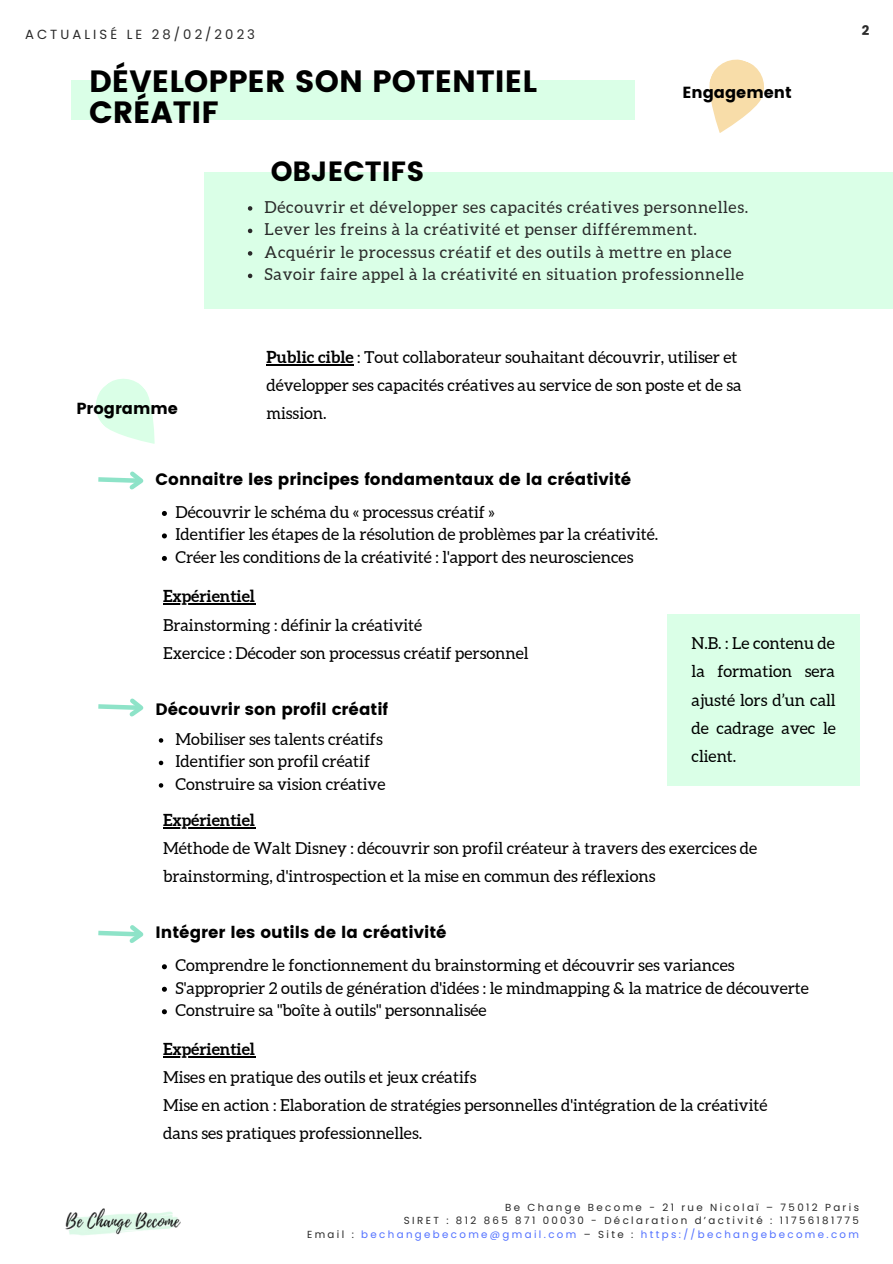
<style>
.page{position:relative;width:893px;height:1264px;background:#fff}
.page>*{position:absolute;margin:0;border:0;box-sizing:border-box;transform-origin:0 0}
.t1{font:30.75px/31.5px "Poppins";color:#000}
.t2{font:27.75px "Poppins";color:#000}
.t3{font:16.5px/28px "Aleo";color:#000}
.t4{font:16.5px/22.5px "Aleo";letter-spacing:.04em;color:#2a2a2a}
.t5{font:16.5px "Poppins";color:#000}
.t6{font:700 16.5px "Aleo";color:#000}
.t7{font:16.05px "Poppins";color:#000}
.t8{font:13.2px "Poppins";letter-spacing:.23em;color:#2a2a2a}
.t9{font:700 13.2px "Poppins";color:#2a2a2a}
.t10{font:10.2px/13.6px "Poppins";letter-spacing:.23em;color:#2a2a2a;text-align:right}
.s1{font-weight:700}
.s2{color:#5271ff}
</style>
<div class="page">
<div style="left:71px;top:80px;width:563px;height:39px;background:#daffe7"></div>
<div style="left:204px;top:172px;width:688px;height:136px;background:#daffe7"></div>
<svg style="left:96px;top:379px;width:59px;height:65px"></svg>
<hr style="left:163px;top:827px;width:92px;height:1px;background:#000">
<svg style="left:159px;top:738px;width:4px;height:4px"></svg>
<svg style="left:159px;top:760px;width:4px;height:5px"></svg>
<svg style="left:159px;top:783px;width:4px;height:4px"></svg>
<svg style="left:98px;top:698px;width:46px;height:19px"></svg>
<svg style="left:162px;top:511px;width:5px;height:5px"></svg>
<svg style="left:162px;top:533px;width:5px;height:5px"></svg>
<svg style="left:162px;top:556px;width:5px;height:5px"></svg>
<hr style="left:163px;top:603px;width:92px;height:1px;background:#000">
<svg style="left:98px;top:471px;width:46px;height:19px"></svg>
<svg style="left:162px;top:964px;width:5px;height:5px"></svg>
<svg style="left:162px;top:986px;width:5px;height:5px"></svg>
<svg style="left:162px;top:1009px;width:5px;height:5px"></svg>
<hr style="left:163px;top:1056px;width:92px;height:1px;background:#000">
<svg style="left:98px;top:925px;width:46px;height:18px"></svg>
<hr style="left:266px;top:364px;width:88px;height:1px;background:#000">
<svg style="left:248px;top:206px;width:4px;height:5px"></svg>
<svg style="left:248px;top:229px;width:4px;height:4px"></svg>
<svg style="left:248px;top:251px;width:4px;height:5px"></svg>
<svg style="left:248px;top:274px;width:4px;height:4px"></svg>
<svg style="left:709px;top:59px;width:55px;height:74px"></svg>
<img style="left:65px;top:1208px;width:116px;height:28px">
<div style="left:667px;top:613px;width:192px;height:172px;background:#daffe7"></div>
<p class="t8" style="left:25px;top:25px;width:231px">ACTUALISÉ LE 28/02/2023</p>
<h1 class="t1" style="left:89px;top:66px;width:449px">DÉVELOPPER SON POTENTIEL<br>CRÉATIF</h1>
<h2 class="t2" style="left:271px;top:155px;width:155px">OBJECTIFS</h2>
<p class="t7" style="left:682px;top:83px;width:111px">Engagement</p>
<p class="t7" style="left:76px;top:399px;width:103px">Programme</p>
<p class="t4" style="left:264px;top:196px;width:485px">Découvrir et développer ses capacités créatives personnelles.<br>Lever les freins à la créativité et penser différemment.<br>Acquérir le processus créatif et des outils à mettre en place Savoir faire appel à la créativité en situation professionnelle</p>
<p class="t3" style="left:266px;top:343px;width:476px"><span class="s1">Public cible</span> : Tout collaborateur souhaitant découvrir, utiliser et développer ses capacités créatives au service de son poste et de sa mission.</p>
<p class="t5" style="left:156px;top:469px;width:477px">Connaitre les principes fondamentaux de la créativité</p>
<p class="t3" style="left:175px;top:500px;width:484px;line-height:22.5px">Découvrir le schéma du « processus créatif »<br>Identifier les étapes de la résolution de problèmes par la créativité.<br>Créer les conditions de la créativité : l'apport des neurosciences</p>
<p class="t6" style="left:163px;top:587px;width:93px">Expérientiel</p>
<p class="t3" style="left:163px;top:610px;width:367px">Brainstorming : définir la créativité<br>Exercice : Décoder son processus créatif personnel</p>
<p class="t5" style="left:156px;top:699px;width:234px">Découvrir son profil créatif</p>
<p class="t3" style="left:175px;top:727px;width:211px;line-height:22.5px">Mobiliser ses talents créatifs<br>Identifier son profil créatif<br>Construire sa vision créative</p>
<p class="t3" style="left:691px;top:629px;width:146px;text-align:justify">N.B. : Le contenu de la formation sera ajusté lors d’un call de cadrage avec le client.</p>
<p class="t6" style="left:163px;top:810px;width:93px">Expérientiel</p>
<p class="t3" style="left:163px;top:834px;width:595px">Méthode de Walt Disney : découvrir son profil créateur à travers des exercices de brainstorming, d'introspection et la mise en commun des réflexions</p>
<p class="t5" style="left:156px;top:922px;width:292px">Intégrer les outils de la créativité</p>
<p class="t3" style="left:175px;top:954px;width:635px;line-height:22.5px">Comprendre le fonctionnement du brainstorming et découvrir ses variances<br>S'approprier 2 outils de génération d'idées : le mindmapping &amp; la matrice de découverte<br>Construire sa "boîte à outils" personnalisée</p>
<p class="t6" style="left:163px;top:1039px;width:93px">Expérientiel</p>
<p class="t3" style="left:163px;top:1063px;width:606px">Mises en pratique des outils et jeux créatifs<br>Mise en action : Elaboration de stratégies personnelles d'intégration de la créativité dans ses pratiques professionnelles.</p>
<p class="t9" style="left:861px;top:22px;width:9px">2</p>
<p class="t10" style="left:307px;top:1200px;width:553px">Be Change Become - 21 rue Nicolaï – 75012 Paris<br>SIRET : 812 865 871 00030 - Déclaration d’activité : 11756181775<br>Email : <span class="s2">bechangebecome@gmail.com</span> – Site : <span class="s2">https://bechangebecome.com</span></p>
</div>
